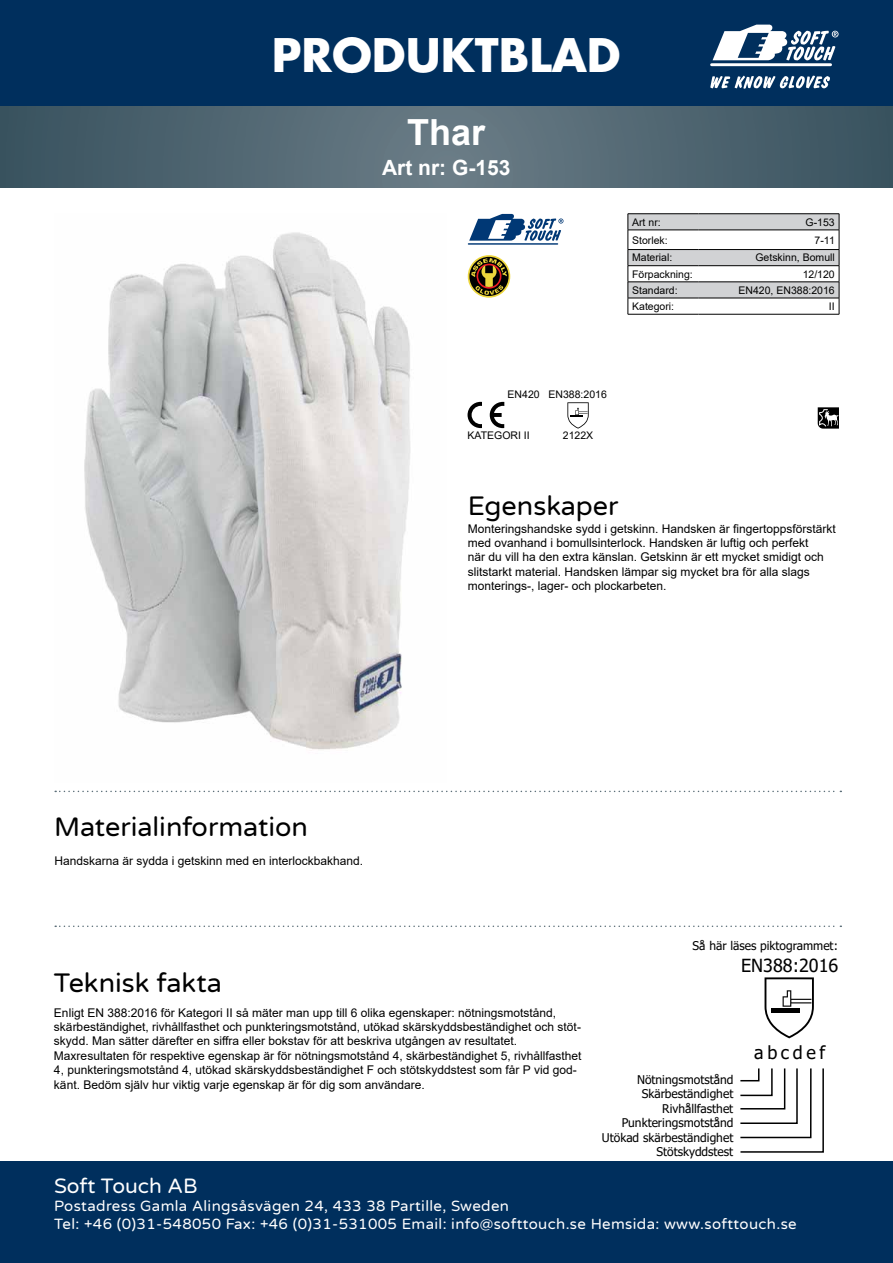
<style>
.page{position:relative;width:893px;height:1263px;background:#fff}
.page>*{position:absolute;margin:0;border:0;box-sizing:border-box;transform-origin:0 0}
.t1{font:700 45px "Futura Std";color:#fff}
.t2{font:700 36px "Arial";color:#fff}
.t3{font:27px "Varela Round";color:#000}
.t4{font:21px "Varela Round";color:#fff}
.t5{font:700 21px "Arial";color:#fff}
.t6{font:18px "Tahoma";color:#000}
.t7{font:15px/18px "Varela Round";letter-spacing:.025em;color:#fff}
.t8{font:12px/14.4px "Arial";color:#000}
.t9{font:12px/14.4px "Tahoma";color:#000;text-align:right}
.t10{font:10.5px "Arial";color:#000}
</style>
<div class="page">
<div style="left:0;top:0;width:893px;height:106px;background:#002f5d"></div>
<div style="left:0;top:1161px;width:893px;height:102px;background:#002f5d"></div>
<img style="left:0;top:106px;width:893px;height:81px">
<svg style="left:710px;top:25px;width:128px;height:42px"></svg>
<svg style="left:710px;top:76px;width:120px;height:13px"></svg>
<svg style="left:55px;top:791px;width:786px;height:1px"></svg>
<svg style="left:55px;top:925px;width:786px;height:2px"></svg>
<svg style="left:764px;top:977px;width:50px;height:61px"></svg>
<svg style="left:740px;top:1068px;width:84px;height:85px"></svg>
<img style="left:84px;top:232px;width:327px;height:518px">
<hr style="left:468px;top:243px;width:89px;height:2px;background:#003875">
<svg style="left:469px;top:214px;width:94px;height:27px"></svg>
<svg style="left:567px;top:402px;width:22px;height:27px"></svg>
<hr style="left:628px;top:213px;width:70px;height:1px;background:#000">
<hr style="left:698px;top:213px;width:141px;height:1px;background:#000">
<svg style="left:628px;top:214px;width:212px;height:100px"></svg>
<hr style="left:628px;top:314px;width:70px;height:1px;background:#000">
<hr style="left:698px;top:314px;width:141px;height:1px;background:#000">
<svg style="left:490px;top:402px;width:14px;height:26px"></svg>
<svg style="left:468px;top:402px;width:14px;height:26px"></svg>
<svg style="left:818px;top:407px;width:21px;height:22px"></svg>
<svg style="left:468px;top:255px;width:42px;height:43px"></svg>
<svg style="left:469px;top:257px;width:40px;height:39px"></svg>
<svg style="left:471px;top:258px;width:36px;height:37px"></svg>
<h1 class="t1" style="left:272px;top:25px;width:350px">PRODUKTBLAD</h1>
<h2 class="t2" style="left:407px;top:107px;width:80px">Thar</h2>
<h3 class="t5" style="left:382px;top:153px;width:130px">Art nr: G-153</h3>
<p class="t10" style="left:632px;top:215px;width:30px">Art nr:</p>
<p class="t10" style="left:806px;top:215px;width:31px">G-153</p>
<p class="t10" style="left:632px;top:233px;width:37px">Storlek:</p>
<p class="t10" style="left:815px;top:233px;width:22px">7-11</p>
<p class="t10" style="left:632px;top:250px;width:42px">Material:</p>
<p class="t10" style="left:755px;top:250px;width:81px">Getskinn, Bomull</p>
<p class="t10" style="left:632px;top:267px;width:62px">Förpackning:</p>
<p class="t10" style="left:803px;top:267px;width:34px">12/120</p>
<p class="t10" style="left:632px;top:283px;width:47px">Standard:</p>
<p class="t10" style="left:738px;top:283px;width:98px">EN420, EN388:2016</p>
<p class="t10" style="left:632px;top:299px;width:44px">Kategori:</p>
<p class="t10" style="left:829px;top:299px;width:7px">II</p>
<p class="t10" style="left:508px;top:387px;width:34px">EN420</p>
<p class="t10" style="left:468px;top:428px;width:64px">KATEGORI II</p>
<p class="t10" style="left:548px;top:387px;width:60px">EN388:2016</p>
<p class="t10" style="left:563px;top:428px;width:32px">2122X</p>
<h3 class="t3" style="left:54px;top:808px;width:255px">Materialinformation</h3>
<p class="t8" style="left:54px;top:853px;width:310px">Handskarna är sydda i getskinn med en interlockbakhand.</p>
<h3 class="t3" style="left:468px;top:487px;width:152px">Egenskaper</h3>
<p class="t8" style="left:468px;top:521px;width:370px">Monteringshandske sydd i getskinn. Handsken är fingertoppsförstärkt med ovanhand i bomullsinterlock. Handsken är luftig och perfekt<br>när du vill ha den extra känslan. Getskinn är ett mycket smidigt och slitstarkt material. Handsken lämpar sig mycket bra för alla slags monterings-, lager- och plockarbeten.</p>
<p class="t9" style="left:693px;top:939px;width:147px">Så här läses piktogrammet:</p>
<h3 class="t3" style="left:54px;top:964px;width:169px">Teknisk fakta</h3>
<p class="t8" style="left:54px;top:1005px;width:529px">Enligt EN 388:2016 för Kategori II så mäter man upp till 6 olika egenskaper: nötningsmotstånd, skärbeständighet, rivhållfasthet och punkteringsmotstånd, utökad skärskyddsbeständighet och stöt&shy;skydd. Man sätter därefter en siffra eller bokstav för att beskriva utgången av resultatet.<br>Maxresultaten för respektive egenskap är för nötningsmotstånd 4, skärbeständighet 5, rivhållfasthet 4, punkteringsmotstånd 4, utökad skärskyddsbeständighet F och stötskyddstest som får P vid god&shy;känt. Bedöm själv hur viktig varje egenskap är för dig som användare.</p>
<h3 class="t6" style="left:741px;top:953px;width:99px">EN388:2016</h3>
<p class="t9" style="left:602px;top:1073px;width:133px">Nötningsmotstånd<br>Skärbeständighet<br>Rivhållfasthet<br>Punkteringsmotstånd<br>Utökad skärbeständighet<br>Stötskyddstest</p>
<h3 class="t6" style="left:754px;top:1040px;width:72px">abcdef</h3>
<h3 class="t4" style="left:54px;top:1171px;width:145px">Soft Touch AB</h3>
<p class="t7" style="left:54px;top:1196px;width:744px">Postadress Gamla Alingsåsvägen 24, 433 38 Partille, Sweden<br>Tel: +46 (0)31-548050 Fax: +46 (0)31-531005 Email: info@softtouch.se Hemsida: www.softtouch.se</p>
</div>
